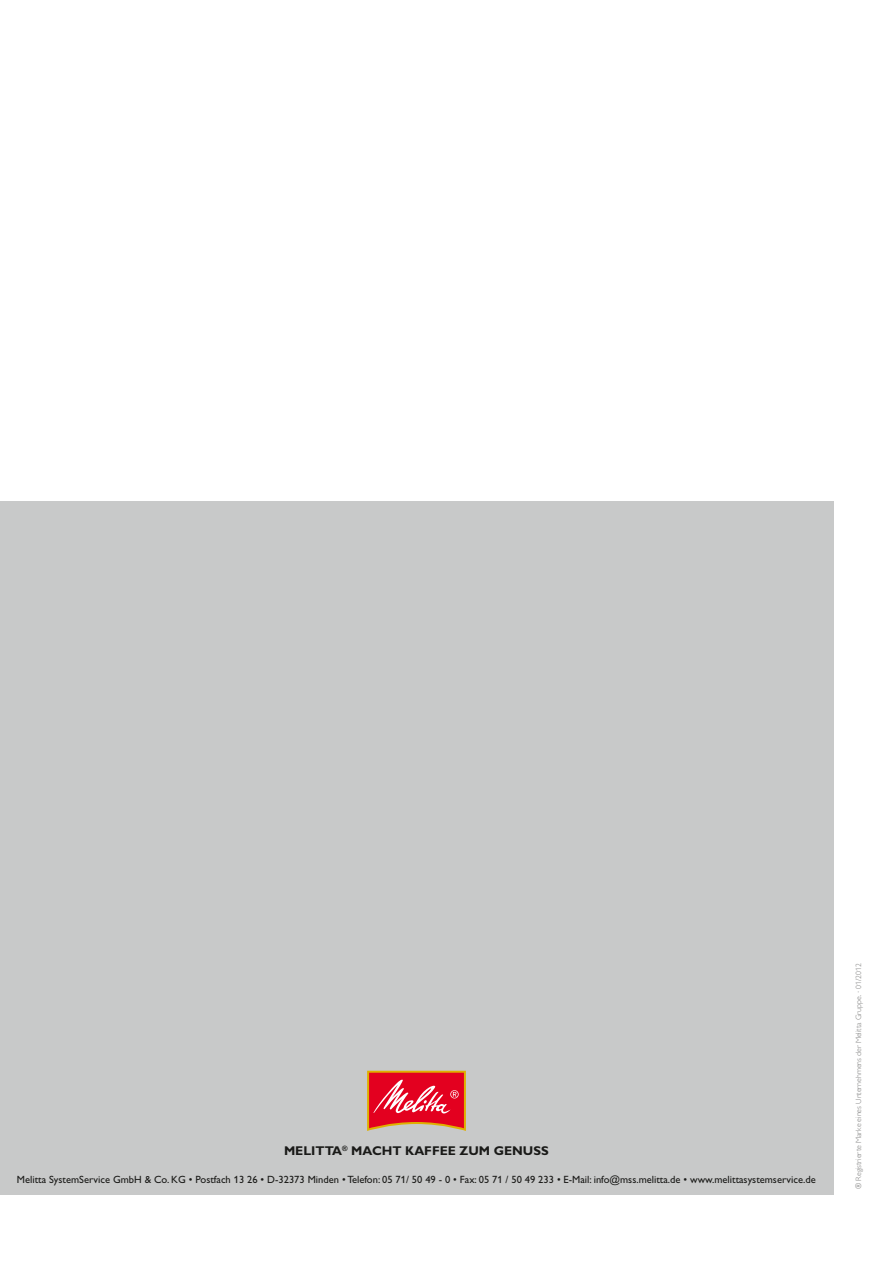
<style>
.page{position:relative;width:893px;height:1263px;background:#fff}
.page>*{position:absolute;margin:0;border:0;box-sizing:border-box;transform-origin:0 0}
.t1{font:700 12.75px "Gill Alt One";color:#1a1a18}
.t2{font:10.5px "Gill Alt One";color:#1a1a18}
.t3{font:300 7.8px "Gill Alt One";color:#7b7b7a}
</style>
<div class="page">
<div style="left:0;top:502px;width:833px;height:693px;background:#c8c9c9"></div>
<svg style="left:367px;top:1071px;width:99px;height:60px"></svg>
<p class="t1" style="left:284px;top:1143px;width:266px">MELITTA<sup>®</sup> MACHT KAFFEE ZUM GENUSS</p>
<p class="t2" style="left:17px;top:1174px;width:800px">Melitta SystemService GmbH &amp; Co. KG • Postfach 13 26 • D-32373 Minden • Telefon: 05 71/ 50 49 - 0 • Fax: 05 71 / 50 49 233 • E-Mail: info@mss.melitta.de • www.melittasystemservice.de</p>
<p class="t3" style="left:854px;top:1189px;width:227px;rotate:-90deg">® Registrierte Marke eines Unternehmens der Melitta Gruppe. · 01/2012</p>
</div>
